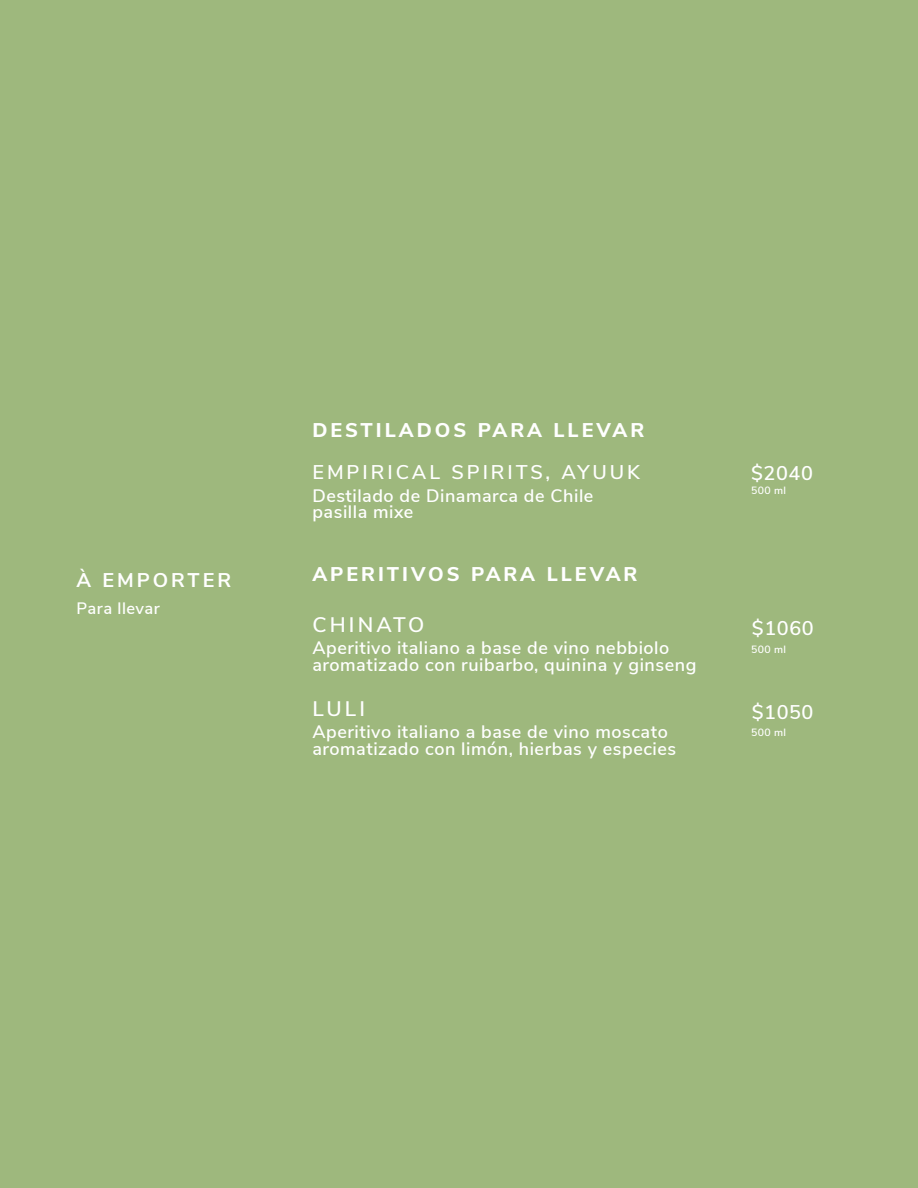
<style>
.page{position:relative;width:918px;height:1188px;background:#9eb87d}
.page>*{position:absolute;margin:0;border:0;box-sizing:border-box;transform-origin:0 0}
.t1{font:600 21px "Nunito Sans";letter-spacing:.15em;color:#fff}
.t2{font:800 19.8px "Nunito Sans";letter-spacing:.15em;color:#fff}
.t3{font:600 19.8px "Nunito Sans";letter-spacing:.15em;color:#fff}
.t4{font:700 19.8px "Nunito Sans";letter-spacing:.15em;color:#fff}
.t5{font:600 18px/16.5px "Nunito Sans";letter-spacing:.03em;color:#fff}
.t6{font:600 16.5px "Nunito Sans";letter-spacing:.03em;color:#fff}
.t7{font:600 10.5px "Nunito Sans";letter-spacing:.03em;color:#fff}
</style>
<div class="page">
<p class="t4" style="left:77px;top:566px;width:156px">À EMPORTER</p>
<p class="t6" style="left:77px;top:597px;width:85px">Para llevar</p>
<p class="t2" style="left:312px;top:416px;width:333px">DESTILADOS PARA LLEVAR</p>
<p class="t3" style="left:312px;top:458px;width:329px">EMPIRICAL SPIRITS, AYUUK</p>
<p class="t5" style="left:312px;top:486px;width:282px">Destilado de Dinamarca de Chile pasilla mixe</p>
<p class="t2" style="left:312px;top:560px;width:327px">APERITIVOS PARA LLEVAR</p>
<p class="t1" style="left:312px;top:609px;width:113px">CHINATO</p>
<p class="t5" style="left:312px;top:639px;width:386px">Aperitivo italiano a base de vino nebbiolo aromatizado con ruibarbo, quinina y ginseng</p>
<p class="t1" style="left:312px;top:693px;width:54px">LULI</p>
<p class="t5" style="left:312px;top:723px;width:365px">Aperitivo italiano a base de vino moscato aromatizado con limón, hierbas y especies</p>
<p class="t3" style="left:751px;top:459px;width:63px">$2040</p>
<p class="t7" style="left:751px;top:483px;width:36px">500 ml</p>
<p class="t3" style="left:752px;top:613px;width:63px">$1060</p>
<p class="t7" style="left:751px;top:641px;width:36px">500 ml</p>
<p class="t3" style="left:752px;top:698px;width:63px">$1050</p>
<p class="t7" style="left:751px;top:725px;width:36px">500 ml</p>
</div>
